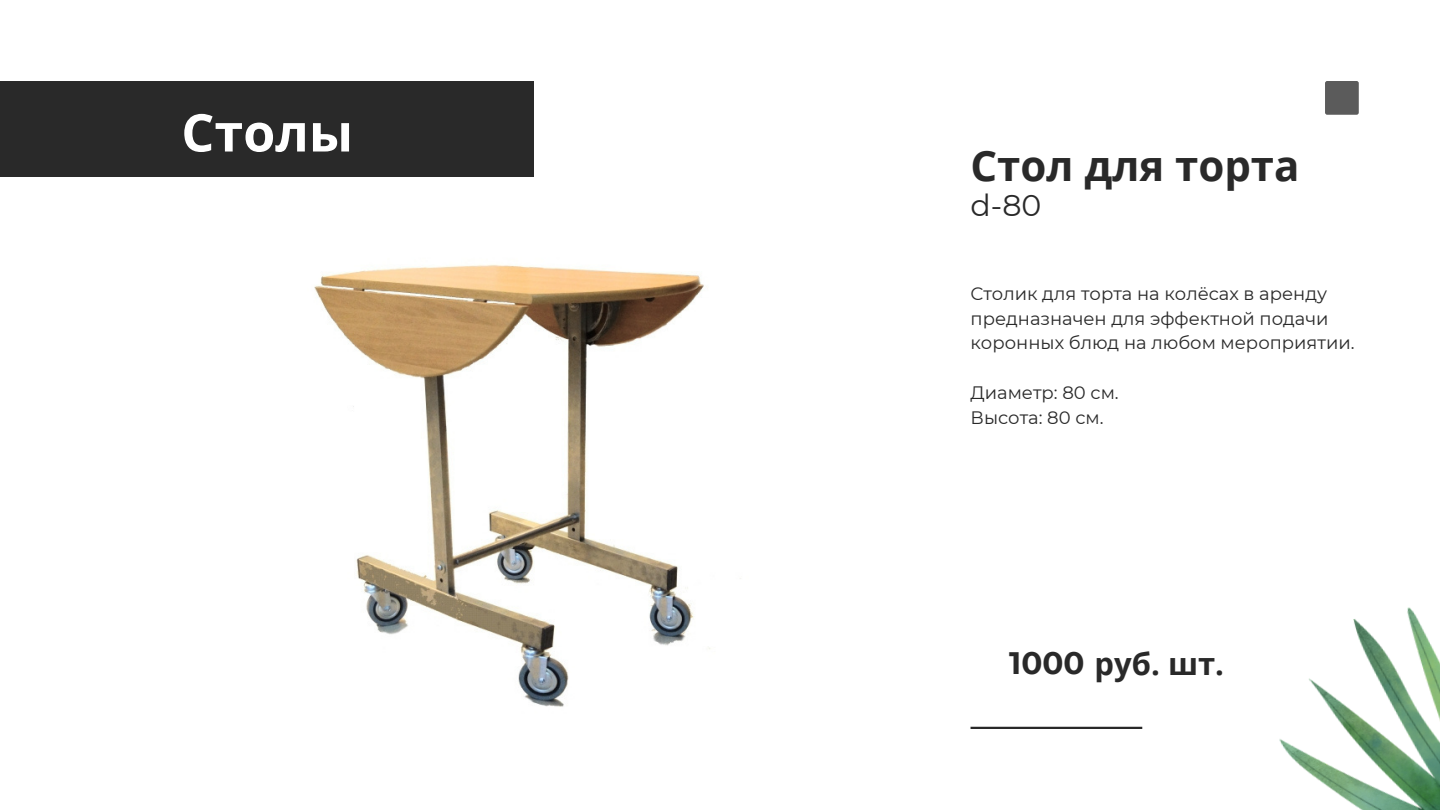
<style>
.page{position:relative;width:1440px;height:810px;background:#fff}
.page>*{position:absolute;margin:0;border:0;box-sizing:border-box;transform-origin:0 0}
.t1{font:700 52px "Open Sans";color:#fff}
.t2{font:700 42px "Open Sans";color:#292929}
.t3{font:700 31px "Open Sans";color:#292929}
.t4{font:30px "Montserrat";color:#292929}
.t5{font:18px/24.8px "Montserrat";color:#292929}
.s1{font-family:"Montserrat"}
</style>
<div class="page">
<div style="left:0;top:81px;width:534px;height:96px;background:#292929"></div>
<hr style="left:971px;top:727px;width:171px;height:2px;background:#292929">
<div style="left:1325px;top:81px;width:34px;height:34px;background:#5b5b5b;border-radius:2px"></div>
<img style="left:314px;top:264px;width:427px;height:443px">
<img style="left:1279px;top:607px;width:161px;height:203px">
<p class="t1" style="left:181px;top:96px;width:173px">Столы</p>
<p class="t2" style="left:971px;top:136px;width:331px">Стол для торта</p>
<p class="t4" style="left:971px;top:187px;width:72px">d-80</p>
<p class="t5" style="left:971px;top:281px;width:386px">Столик для торта на колёсах в аренду предназначен для эффектной подачи коронных блюд на любом мероприятии.</p>
<p class="t5" style="left:971px;top:380px;width:150px">Диаметр: 80 см.</p>
<p class="t5" style="left:971px;top:405px;width:135px">Высота: 80 см.</p>
<p class="t3" style="left:1009px;top:642px;width:216px"><span class="s1">1000</span> руб. шт.</p>
</div>
